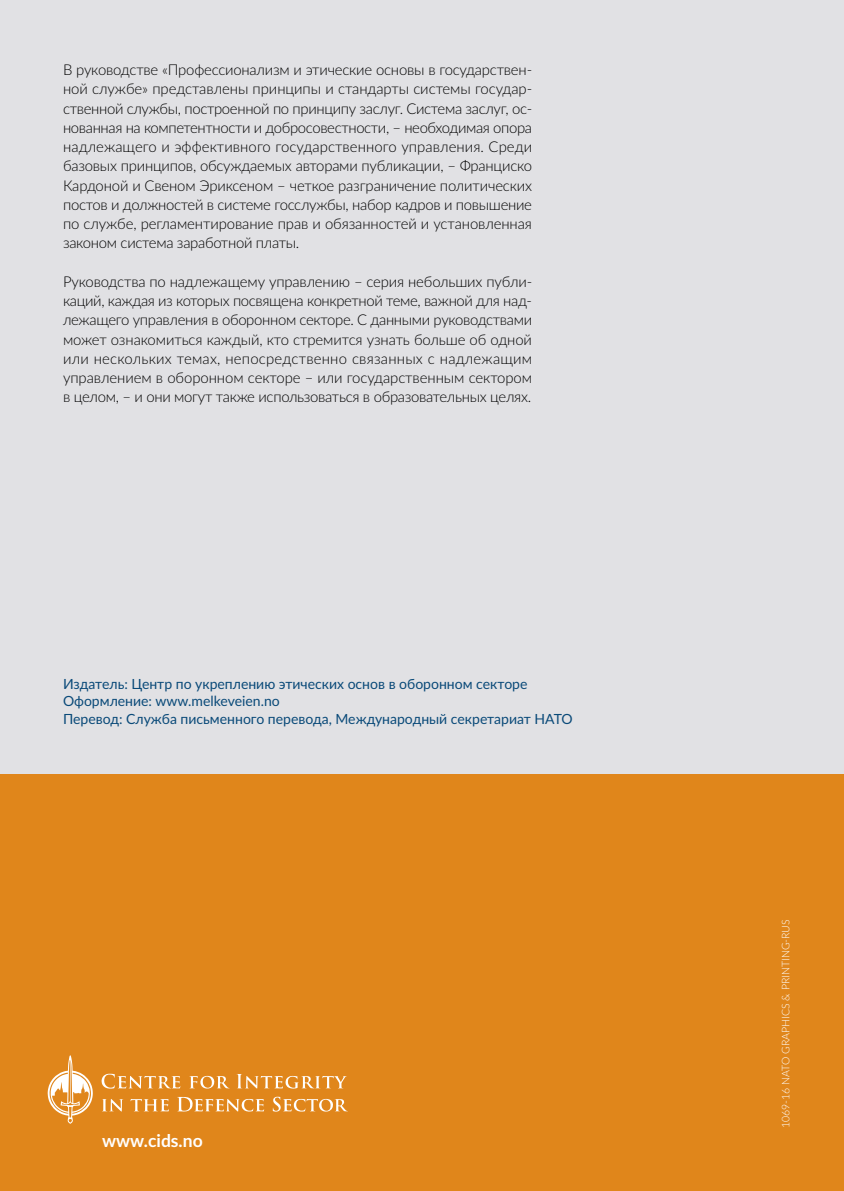
<style>
.page{position:relative;width:844px;height:1191px;background:#fff}
.page>*{position:absolute;margin:0;border:0;box-sizing:border-box;transform-origin:0 0}
.t1{font:700 17.5px "Lato";color:#fff}
.t2{font:300 14.88px/19.2px "Lato";letter-spacing:-.02em;color:#000;text-align:justify}
.t3{font:14px/17.5px "Lato";color:#0a4a79}
.t4{font:300 10.5px "Lato";color:#fff}
</style>
<div class="page">
<div style="left:0;top:0;width:843px;height:780px;background:#e1e1e4"></div>
<div style="left:0;top:774px;width:843px;height:417px;background:#e0861b"></div>
<svg style="left:48px;top:1055px;width:45px;height:68px"></svg>
<svg style="left:130px;top:1099px;width:39px;height:12px"></svg>
<svg style="left:177px;top:1097px;width:87px;height:14px"></svg>
<svg style="left:272px;top:1096px;width:75px;height:15px"></svg>
<svg style="left:102px;top:1099px;width:21px;height:12px"></svg>
<svg style="left:236px;top:1074px;width:111px;height:14px"></svg>
<svg style="left:101px;top:1073px;width:79px;height:15px"></svg>
<svg style="left:189px;top:1075px;width:40px;height:13px"></svg>
<p class="t2" style="left:63px;top:59px;width:470px">В руководстве «Профессионализм и этические основы в государствен&shy;ной службе» представлены принципы и стандарты системы государ&shy;ственной службы, построенной по принципу заслуг. Система заслуг, ос&shy;нованная на компетентности и добросовестности, – необходимая опора надлежащего и эффективного государственного управления. Среди базовых принципов, обсуждаемых авторами публикации, – Франциско Кардоной и Свеном Эриксеном – четкое разграничение политических постов и должностей в системе госслужбы, набор кадров и повышение по службе, регламентирование прав и обязанностей и установленная законом система заработной платы.</p>
<p class="t2" style="left:63px;top:271px;width:470px">Руководства по надлежащему управлению – серия небольших публи&shy;каций, каждая из которых посвящена конкретной теме, важной для над&shy;лежащего управления в оборонном секторе. С данными руководствами может ознакомиться каждый, кто стремится узнать больше об одной или нескольких темах, непосредственно связанных с надлежащим управлением в оборонном секторе – или государственным сектором в целом, – и они могут также использоваться в образовательных целях.</p>
<p class="t3" style="left:63px;top:674px;width:511px">Издатель: Центр по укреплению этических основ в оборонном секторе<br>Оформление: www.melkeveien.no<br>Перевод: Служба письменного перевода, Международный секретариат НАТО</p>
<p class="t1" style="left:102px;top:1127px;width:102px">www.cids.no</p>
<p class="t4" style="left:778px;top:1128px;width:210px;rotate:-90deg">1069-16 NATO GRAPHICS &amp; PRINTING-RUS</p>
</div>
